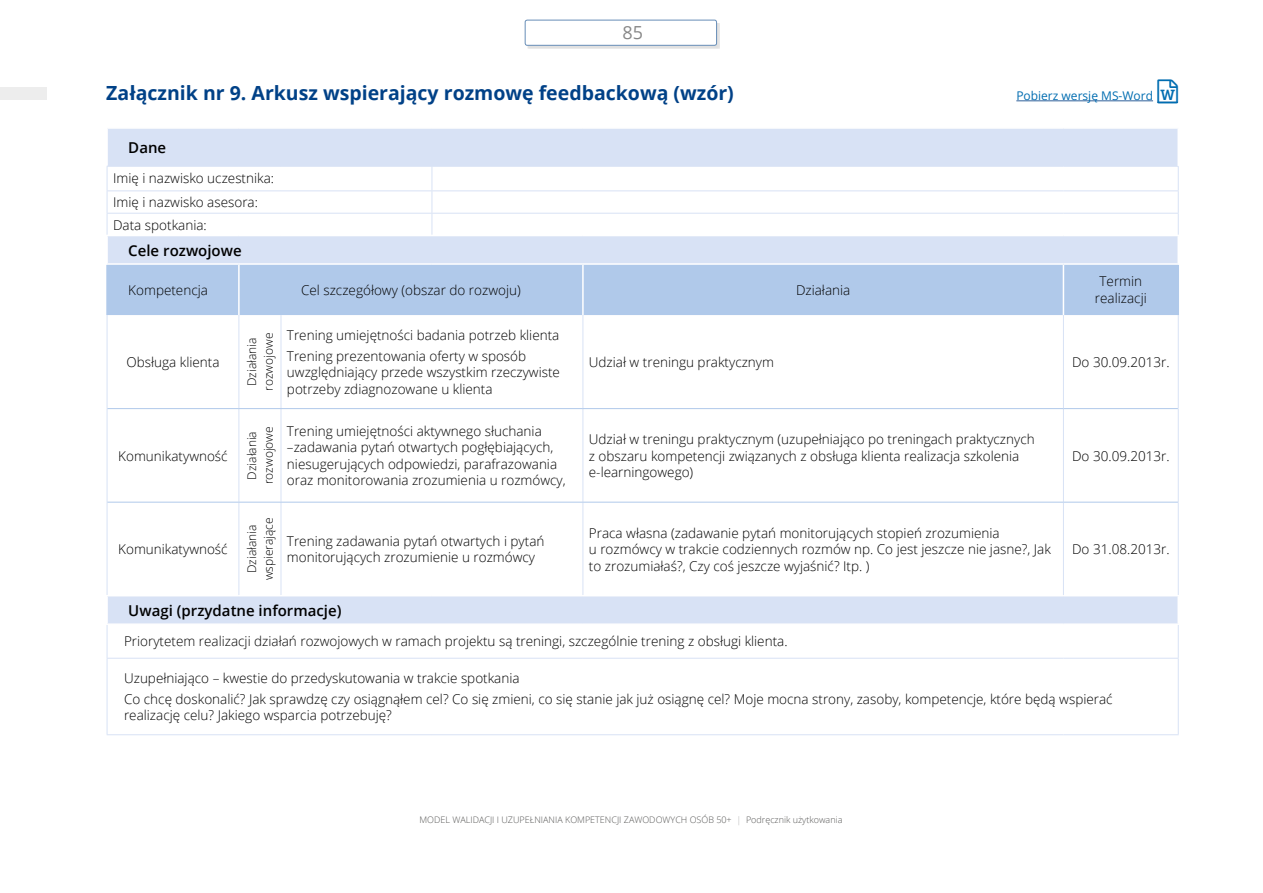
<style>
.page{position:relative;width:1263px;height:893px;background:#fff}
.page>*{position:absolute;margin:0;border:0;box-sizing:border-box;transform-origin:0 0}
.t1{font:700 19.5px "Open Sans";color:#004187}
.t2{font:18px "Open Sans";color:#878787}
.t3{font:600 15px "Open Sans";color:#000}
.t4{font:300 13.5px/16.5px "Open Sans";color:#000}
.t5{font:300 12px/16.5px "Open Sans";color:#000;text-align:center}
.t6{font:12px "Open Sans";color:#006db1}
.t7{font:300 9px "Open Sans";color:#575756}
.s1{color:#b3b2b2}
</style>
<div class="page">
<svg style="left:108px;top:129px;width:1070px;height:494px"></svg>
<div style="left:108px;top:265px;width:1069px;height:50px;background:#b0c9ea"></div>
<hr style="left:238px;top:265px;width:2px;height:50px;background:#fff">
<hr style="left:582px;top:265px;width:2px;height:50px;background:#fff">
<hr style="left:1063px;top:265px;width:1px;height:50px;background:#fff">
<hr style="left:107px;top:166px;width:132px;height:1px;background:#d8e2f5">
<hr style="left:239px;top:166px;width:42px;height:1px;background:#d8e2f5">
<hr style="left:281px;top:166px;width:151px;height:1px;background:#d8e2f5">
<hr style="left:432px;top:166px;width:151px;height:1px;background:#d8e2f5">
<hr style="left:583px;top:166px;width:480px;height:1px;background:#d8e2f5">
<hr style="left:1063px;top:166px;width:115px;height:1px;background:#d8e2f5">
<hr style="left:107px;top:190px;width:132px;height:1px;background:#d8e2f5">
<hr style="left:239px;top:190px;width:42px;height:1px;background:#d8e2f5">
<hr style="left:281px;top:190px;width:151px;height:1px;background:#d8e2f5">
<hr style="left:432px;top:190px;width:151px;height:1px;background:#d8e2f5">
<hr style="left:583px;top:190px;width:480px;height:1px;background:#d8e2f5">
<hr style="left:1063px;top:190px;width:115px;height:1px;background:#d8e2f5">
<hr style="left:107px;top:213px;width:132px;height:1px;background:#d8e2f5">
<svg style="left:107px;top:167px;width:1px;height:68px"></svg>
<hr style="left:239px;top:213px;width:42px;height:1px;background:#d8e2f5">
<hr style="left:281px;top:213px;width:151px;height:1px;background:#d8e2f5">
<hr style="left:432px;top:213px;width:151px;height:1px;background:#d8e2f5">
<svg style="left:432px;top:167px;width:1px;height:68px"></svg>
<hr style="left:583px;top:213px;width:480px;height:1px;background:#d8e2f5">
<hr style="left:1063px;top:213px;width:115px;height:1px;background:#d8e2f5">
<svg style="left:1178px;top:167px;width:1px;height:68px"></svg>
<hr style="left:106px;top:265px;width:2px;height:50px;background:#b0c9ea">
<hr style="left:107px;top:315px;width:1px;height:94px;background:#d8e2f5">
<hr style="left:238px;top:315px;width:1px;height:93px;background:#d8e2f5">
<hr style="left:281px;top:315px;width:1px;height:93px;background:#d8e2f5">
<hr style="left:582px;top:315px;width:1px;height:93px;background:#d8e2f5">
<hr style="left:1063px;top:315px;width:1px;height:93px;background:#d8e2f5">
<hr style="left:1178px;top:315px;width:1px;height:94px;background:#d8e2f5">
<hr style="left:107px;top:409px;width:1px;height:93px;background:#d8e2f5">
<hr style="left:238px;top:409px;width:1px;height:93px;background:#d8e2f5">
<hr style="left:281px;top:409px;width:1px;height:93px;background:#d8e2f5">
<hr style="left:582px;top:409px;width:1px;height:93px;background:#d8e2f5">
<hr style="left:1063px;top:409px;width:1px;height:93px;background:#d8e2f5">
<hr style="left:1178px;top:409px;width:1px;height:93px;background:#d8e2f5">
<hr style="left:107px;top:502px;width:1px;height:93px;background:#d8e2f5">
<hr style="left:238px;top:502px;width:1px;height:93px;background:#d8e2f5">
<hr style="left:281px;top:502px;width:1px;height:93px;background:#d8e2f5">
<hr style="left:582px;top:502px;width:1px;height:93px;background:#d8e2f5">
<hr style="left:1063px;top:502px;width:1px;height:93px;background:#d8e2f5">
<hr style="left:1178px;top:502px;width:1px;height:93px;background:#d8e2f5">
<hr style="left:107px;top:408px;width:132px;height:1px;background:#b0c9ea">
<hr style="left:239px;top:408px;width:42px;height:1px;background:#b0c9ea">
<hr style="left:281px;top:408px;width:151px;height:1px;background:#b0c9ea">
<hr style="left:432px;top:408px;width:151px;height:1px;background:#b0c9ea">
<hr style="left:583px;top:408px;width:480px;height:1px;background:#b0c9ea">
<hr style="left:1063px;top:408px;width:115px;height:1px;background:#b0c9ea">
<hr style="left:107px;top:502px;width:132px;height:1px;background:#b0c9ea">
<hr style="left:239px;top:502px;width:42px;height:1px;background:#b0c9ea">
<hr style="left:281px;top:502px;width:151px;height:1px;background:#b0c9ea">
<hr style="left:432px;top:502px;width:151px;height:1px;background:#b0c9ea">
<hr style="left:583px;top:502px;width:480px;height:1px;background:#b0c9ea">
<hr style="left:1063px;top:502px;width:115px;height:1px;background:#b0c9ea">
<hr style="left:107px;top:625px;width:1px;height:33px;background:#d8e2f5">
<hr style="left:1178px;top:625px;width:1px;height:33px;background:#d8e2f5">
<hr style="left:107px;top:658px;width:132px;height:1px;background:#d8e2f5">
<hr style="left:107px;top:659px;width:1px;height:75px;background:#d8e2f5">
<hr style="left:239px;top:658px;width:42px;height:1px;background:#d8e2f5">
<hr style="left:281px;top:658px;width:151px;height:1px;background:#d8e2f5">
<hr style="left:432px;top:658px;width:151px;height:1px;background:#d8e2f5">
<hr style="left:583px;top:658px;width:480px;height:1px;background:#d8e2f5">
<hr style="left:1063px;top:658px;width:115px;height:1px;background:#d8e2f5">
<hr style="left:1178px;top:659px;width:1px;height:75px;background:#d8e2f5">
<hr style="left:107px;top:734px;width:132px;height:1px;background:#d8e2f5">
<hr style="left:239px;top:734px;width:42px;height:1px;background:#d8e2f5">
<hr style="left:281px;top:734px;width:151px;height:1px;background:#d8e2f5">
<hr style="left:432px;top:734px;width:151px;height:1px;background:#d8e2f5">
<hr style="left:583px;top:734px;width:480px;height:1px;background:#d8e2f5">
<hr style="left:1063px;top:734px;width:115px;height:1px;background:#d8e2f5">
<hr style="left:1177px;top:129px;width:2px;height:37px;background:#fff">
<hr style="left:1177px;top:265px;width:2px;height:50px;background:#b0c9ea">
<hr style="left:106px;top:595px;width:133px;height:1px;background:#fff">
<hr style="left:239px;top:595px;width:42px;height:1px;background:#fff">
<hr style="left:281px;top:595px;width:151px;height:1px;background:#fff">
<hr style="left:432px;top:595px;width:151px;height:1px;background:#fff">
<hr style="left:583px;top:595px;width:480px;height:1px;background:#fff">
<hr style="left:1063px;top:595px;width:116px;height:1px;background:#fff">
<hr style="left:1177px;top:596px;width:2px;height:27px;background:#fff">
<hr style="left:106px;top:235px;width:133px;height:1px;background:#fff">
<hr style="left:239px;top:235px;width:42px;height:1px;background:#fff">
<hr style="left:281px;top:235px;width:151px;height:1px;background:#fff">
<hr style="left:432px;top:235px;width:151px;height:1px;background:#fff">
<hr style="left:583px;top:235px;width:480px;height:1px;background:#fff">
<hr style="left:1063px;top:235px;width:116px;height:1px;background:#fff">
<hr style="left:1177px;top:236px;width:2px;height:27px;background:#fff">
<hr style="left:106px;top:263px;width:133px;height:2px;background:#fff">
<hr style="left:239px;top:263px;width:42px;height:2px;background:#fff">
<hr style="left:281px;top:263px;width:151px;height:2px;background:#fff">
<hr style="left:432px;top:263px;width:151px;height:2px;background:#fff">
<hr style="left:583px;top:263px;width:480px;height:2px;background:#fff">
<hr style="left:1063px;top:263px;width:116px;height:2px;background:#fff">
<div style="left:0;top:87px;width:47px;height:13px;background:#ededed"></div>
<hr style="left:1016px;top:101px;width:137px;height:1px;background:#2f609b">
<div style="left:528px;top:23px;width:192px;height:25px;background:#000;opacity:.2"></div>
<div style="left:525px;top:20px;width:191px;height:25px;background:#fff;border-radius:2px"></div>
<div style="left:525px;top:20px;width:192px;height:25px;border:1px solid #004187;border-radius:2px"></div>
<svg style="left:1157px;top:101px;width:21px;height:2px"></svg>
<h2 class="t2" style="left:622px;top:20px;width:22px">85</h2>
<h1 class="t1" style="left:106px;top:79px;width:629px">Załącznik nr 9. Arkusz wspierający rozmowę feedbackową (wzór)</h1>
<p class="t3" style="left:128px;top:137px;width:39px">Dane</p>
<p class="t4" style="left:113px;top:165px;width:163px;line-height:24.6px">Imię i nazwisko uczestnika:<br>Imię i nazwisko asesora:</p>
<p class="t4" style="left:113px;top:216px;width:95px">Data spotkania:</p>
<p class="t3" style="left:128px;top:240px;width:115px">Cele rozwojowe</p>
<p class="t4" style="left:128px;top:281px;width:81px">Kompetencja</p>
<p class="t4" style="left:301px;top:281px;width:221px">Cel szczegółowy (obszar do rozwoju)</p>
<p class="t4" style="left:796px;top:281px;width:56px">Działania</p>
<p class="t4" style="left:1095px;top:273px;width:53px;text-align:center">Termin realizacji</p>
<p class="t6" style="left:1016px;top:87px;width:138px">Pobierz wersję MS-Word</p>
<p class="t4" style="left:126px;top:353px;width:95px">Obsługa klienta</p>
<p class="t5" style="left:243px;top:391px;width:59px;rotate:-90deg">Działania rozwojowe</p>
<p class="t4" style="left:287px;top:324px;width:274px;line-height:20.7px">Trening umiejętności badania potrzeb klienta<br>Trening prezentowania oferty w sposób</p>
<p class="t4" style="left:287px;top:364px;width:274px">uwzględniający przede wszystkim rzeczywiste potrzeby zdiagnozowane u klienta</p>
<p class="t4" style="left:589px;top:353px;width:187px">Udział w treningu praktycznym</p>
<p class="t4" style="left:1072px;top:353px;width:99px">Do 30.09.2013r.</p>
<p class="t4" style="left:118px;top:447px;width:111px">Komunikatywność</p>
<p class="t5" style="left:243px;top:484px;width:59px;rotate:-90deg">Działania rozwojowe</p>
<p class="t4" style="left:287px;top:422px;width:280px">Trening umiejętności aktywnego słuchania –zadawania pytań otwartych pogłębiających, niesugerujących odpowiedzi, parafrazowania oraz monitorowania zrozumienia u rozmówcy,</p>
<p class="t4" style="left:589px;top:430px;width:447px">Udział w treningu praktycznym (uzupełniająco po treningach praktycznych z obszaru kompetencji związanych z obsługa klienta realizacja szkolenia e-learningowego)</p>
<p class="t4" style="left:1072px;top:447px;width:99px">Do 30.09.2013r.</p>
<p class="t4" style="left:118px;top:541px;width:111px">Komunikatywność</p>
<p class="t5" style="left:243px;top:580px;width:65px;rotate:-90deg">Działania wspierające</p>
<p class="t4" style="left:287px;top:532px;width:259px">Trening zadawania pytań otwartych i pytań monitorujących zrozumienie u rozmówcy</p>
<p class="t4" style="left:589px;top:524px;width:464px">Praca własna (zadawanie pytań monitorujących stopień zrozumienia<br>u rozmówcy w trakcie codziennych rozmów np. Co jest jeszcze nie jasne?, Jak to zrozumiałaś?, Czy coś jeszcze wyjaśnić? Itp. )</p>
<p class="t4" style="left:1072px;top:541px;width:99px">Do 31.08.2013r.</p>
<p class="t3" style="left:128px;top:600px;width:215px">Uwagi (przydatne informacje)</p>
<p class="t4" style="left:124px;top:633px;width:665px">Priorytetem realizacji działań rozwojowych w ramach projektu są treningi, szczególnie trening z obsługi klienta.</p>
<p class="t4" style="left:124px;top:667px;width:990px;line-height:20.7px">Uzupełniająco – kwestie do przedyskutowania w trakcie spotkania<br>Co chcę doskonalić? Jak sprawdzę czy osiągnąłem cel? Co się zmieni, co się stanie jak już osiągnę cel? Moje mocna strony, zasoby, kompetencje, które będą wspierać</p>
<p class="t4" style="left:124px;top:707px;width:269px">realizację celu? Jakiego wsparcia potrzebuję?</p>
<p class="t7" style="left:419px;top:814px;width:424px">MODEL WALIDACJI I UZUPEŁNIANIA KOMPETENCJI ZAWODOWYCH OSÓB 50+ <span class="s1">|</span> Podręcznik użytkowania</p>
</div>
